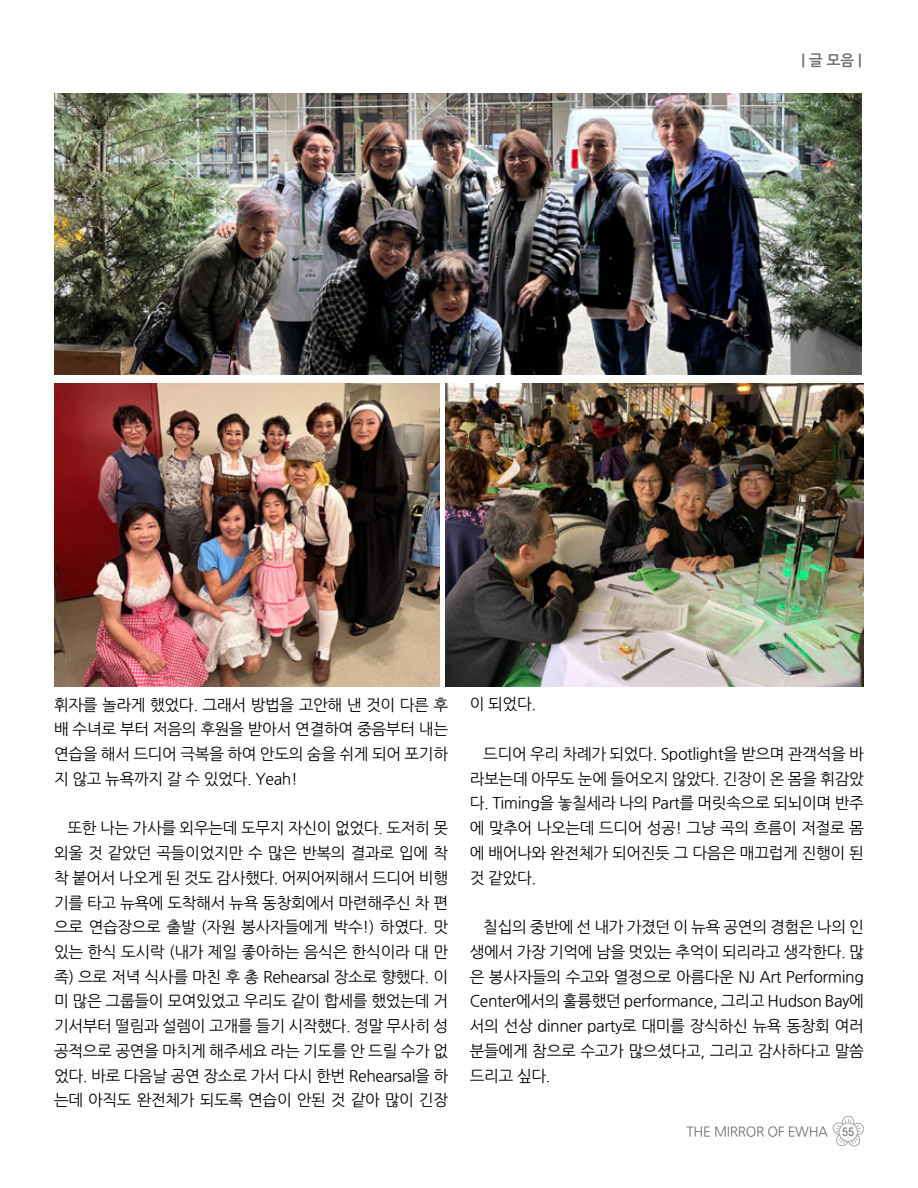
<style>
.page{position:relative;width:918px;height:1188px;background:#fff}
.page>*{position:absolute;margin:0;border:0;box-sizing:border-box;transform-origin:0 0}
.t1{font:15.75px/24.8px "Nanum Gothic OTF";letter-spacing:-.025em;color:#000;text-align:justify}
.t2{font:15px "Nanum Gothic OTF Bold";color:#6d6e71}
.t3{font:13.5px "Nanum Gothic OTF";letter-spacing:-.025em;color:#6d6e71}
.s1{font-family:"Arial";font-size:12px}
</style>
<div class="page">
<div style="left:842px;top:1116px;width:12px;height:13px;border:1px solid #a7a9ac;border-radius:50%"></div>
<svg style="left:832px;top:1119px;width:32px;height:28px"></svg>
<div style="left:840px;top:1124px;width:17px;height:17px;background:#fff;border-radius:50%"></div>
<div style="left:839px;top:1123px;width:18px;height:18px;border:1px solid #fff;border-radius:50%"></div>
<div style="left:839px;top:1123px;width:19px;height:19px;border:1px solid #a7a9ac;border-radius:50%"></div>
<img style="left:445px;top:383px;width:419px;height:304px">
<img style="left:54px;top:94px;width:808px;height:281px">
<img style="left:54px;top:383px;width:386px;height:304px">
<p class="t2" style="left:802px;top:53px;width:62px">| 글 모음 |</p>
<p class="t1" style="left:54px;top:692px;width:396px">휘자를 놀라게 했었다. 그래서 방법을 고안해 낸 것이 다른 후 배 수녀로 부터 저음의 후원을 받아서 연결하여 중음부터 내는 연습을 해서 드디어 극복을 하여 안도의 숨을 쉬게 되어 포기하 지 않고 뉴욕까지 갈 수 있었다. Yeah!</p>
<p class="t1" style="left:54px;top:816px;width:396px;text-indent:13px">또한 나는 가사를 외우는데 도무지 자신이 없었다. 도저히 못 외울 것 같았던 곡들이었지만 수 많은 반복의 결과로 입에 착 착 붙어서 나오게 된 것도 감사했다. 어찌어찌해서 드디어 비행 기를 타고 뉴욕에 도착해서 뉴욕 동창회에서 마련해주신 차 편 으로 연습장으로 출발 (자원 봉사자들에게 박수!) 하였다. 맛 있는 한식 도시락 (내가 제일 좋아하는 음식은 한식이라 대 만 족) 으로 저녁 식사를 마친 후 총 Rehearsal 장소로 향했다. 이 미 많은 그룹들이 모여있었고 우리도 같이 합세를 했었는데 거 기서부터 떨림과 설렘이 고개를 들기 시작했다. 정말 무사히 성 공적으로 공연을 마치게 해주세요 라는 기도를 안 드릴 수가 없 었다. 바로 다음날 공연 장소로 가서 다시 한번 Rehearsal을 하 는데 아직도 완전체가 되도록 연습이 안된 것 같아 많이 긴장</p>
<p class="t1" style="left:470px;top:692px;width:68px">이 되었다.</p>
<p class="t1" style="left:470px;top:742px;width:396px;text-indent:13px">드디어 우리 차례가 되었다. Spotlight을 받으며 관객석을 바 라보는데 아무도 눈에 들어오지 않았다. 긴장이 온 몸을 휘감았 다. Timing을 놓칠세라 나의 Part를 머릿속으로 되뇌이며 반주 에 맞추어 나오는데 드디어 성공! 그냥 곡의 흐름이 저절로 몸 에 배어나와 완전체가 되어진듯 그 다음은 매끄럽게 진행이 된 것 같았다.</p>
<p class="t1" style="left:470px;top:915px;width:396px;text-indent:13px">칠십의 중반에 선 내가 가졌던 이 뉴욕 공연의 경험은 나의 인 생에서 가장 기억에 남을 멋있는 추억이 되리라고 생각한다. 많 은 봉사자들의 수고와 열정으로 아름다운 NJ Art Performing Center에서의 훌륭했던 performance, 그리고 Hudson Bay에 서의 선상 dinner party로 대미를 장식하신 뉴욕 동창회 여러 분들에게 참으로 수고가 많으셨다고, 그리고 감사하다고 말씀 드리고 싶다.</p>
<p class="t3" style="left:687px;top:1126px;width:169px">THE MIRROR OF EWHA <span class="s1">55</span></p>
</div>
